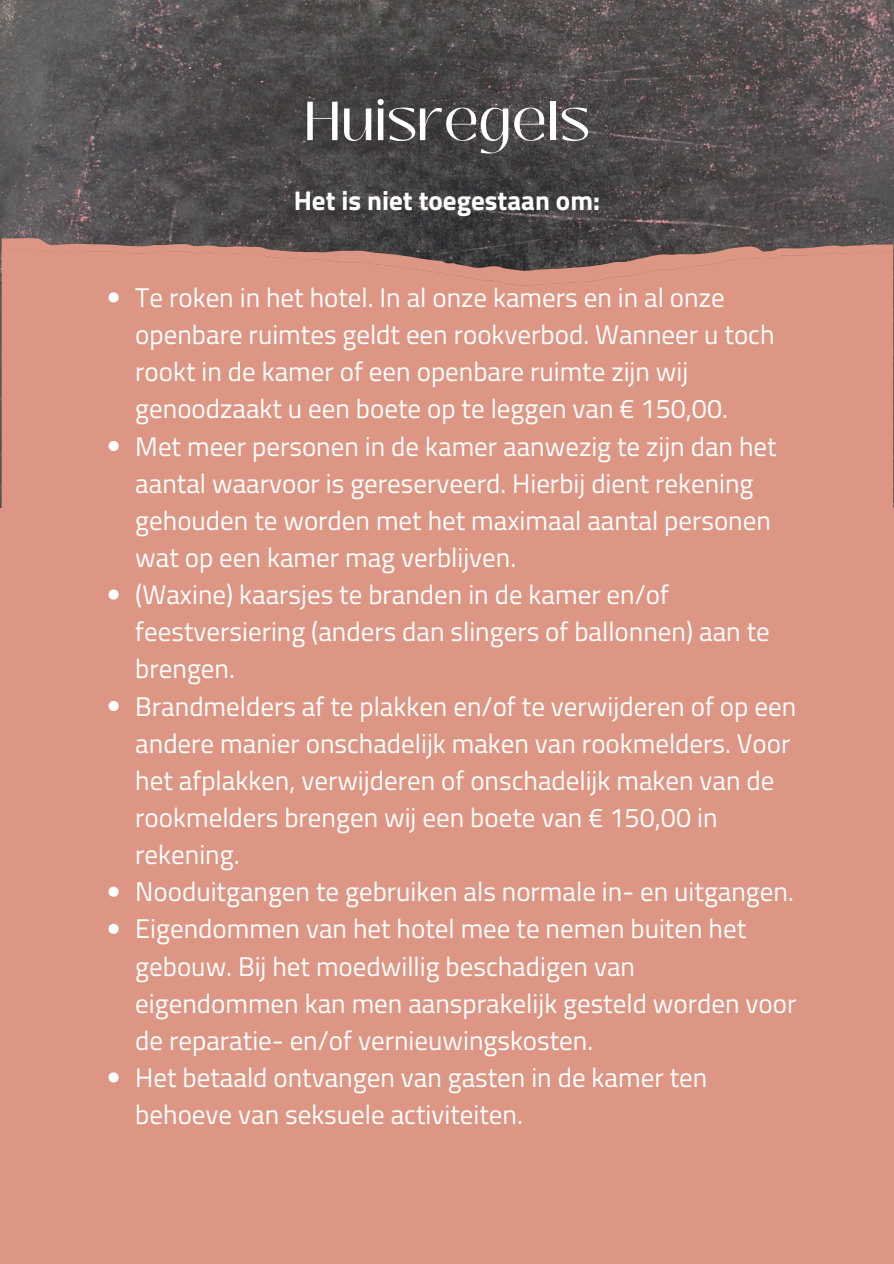
<style>
.page{position:relative;width:894px;height:1264px;background:#fff}
.page>*{position:absolute;margin:0;border:0;box-sizing:border-box;transform-origin:0 0}
.t1{font:54.75px "Black Mango";color:#fff}
.t2{font:27px/37.2px "Titillium Web";color:#fff}
.t3{font:700 27px "Titillium Web";color:#fff}
</style>
<div class="page">
<div style="left:0;top:0;width:893px;height:1263px;background:#dd9684"></div>
<img style="left:0;top:0;width:893px;height:507px">
<svg style="left:2px;top:302px;width:890px;height:205px"></svg>
<svg style="left:2px;top:238px;width:890px;height:64px"></svg>
<svg style="left:108px;top:441px;width:11px;height:10px"></svg>
<svg style="left:108px;top:589px;width:11px;height:10px"></svg>
<svg style="left:108px;top:701px;width:11px;height:10px"></svg>
<svg style="left:108px;top:886px;width:11px;height:10px"></svg>
<svg style="left:108px;top:923px;width:11px;height:10px"></svg>
<svg style="left:108px;top:1072px;width:11px;height:10px"></svg>
<h1 class="t1" style="left:303px;top:80px;width:287px">Huisregels</h1>
<p class="t3" style="left:293px;top:179px;width:308px">Het is niet toegestaan om:</p>
<p class="t2" style="left:135px;top:278px;width:662px">Te roken in het hotel. In al onze kamers en in al onze openbare ruimtes geldt een rookverbod. Wanneer u toch rookt in de kamer of een openbare ruimte zijn wij genoodzaakt u een boete op te leggen van € 150,00.<br>Met meer personen in de kamer aanwezig te zijn dan het aantal waarvoor is gereserveerd. Hierbij dient rekening gehouden te worden met het maximaal aantal personen wat op een kamer mag verblijven.<br>(Waxine) kaarsjes te branden in de kamer en/of feestversiering (anders dan slingers of ballonnen) aan te brengen.<br>Brandmelders af te plakken en/of te verwijderen of op een andere manier onschadelijk maken van rookmelders. Voor het afplakken, verwijderen of onschadelijk maken van de rookmelders brengen wij een boete van € 150,00 in rekening.<br>Nooduitgangen te gebruiken als normale in- en uitgangen.<br>Eigendommen van het hotel mee te nemen buiten het gebouw. Bij het moedwillig beschadigen van eigendommen kan men aansprakelijk gesteld worden voor de reparatie- en/of vernieuwingskosten.<br>Het betaald ontvangen van gasten in de kamer ten behoeve van seksuele activiteiten.</p>
</div>
